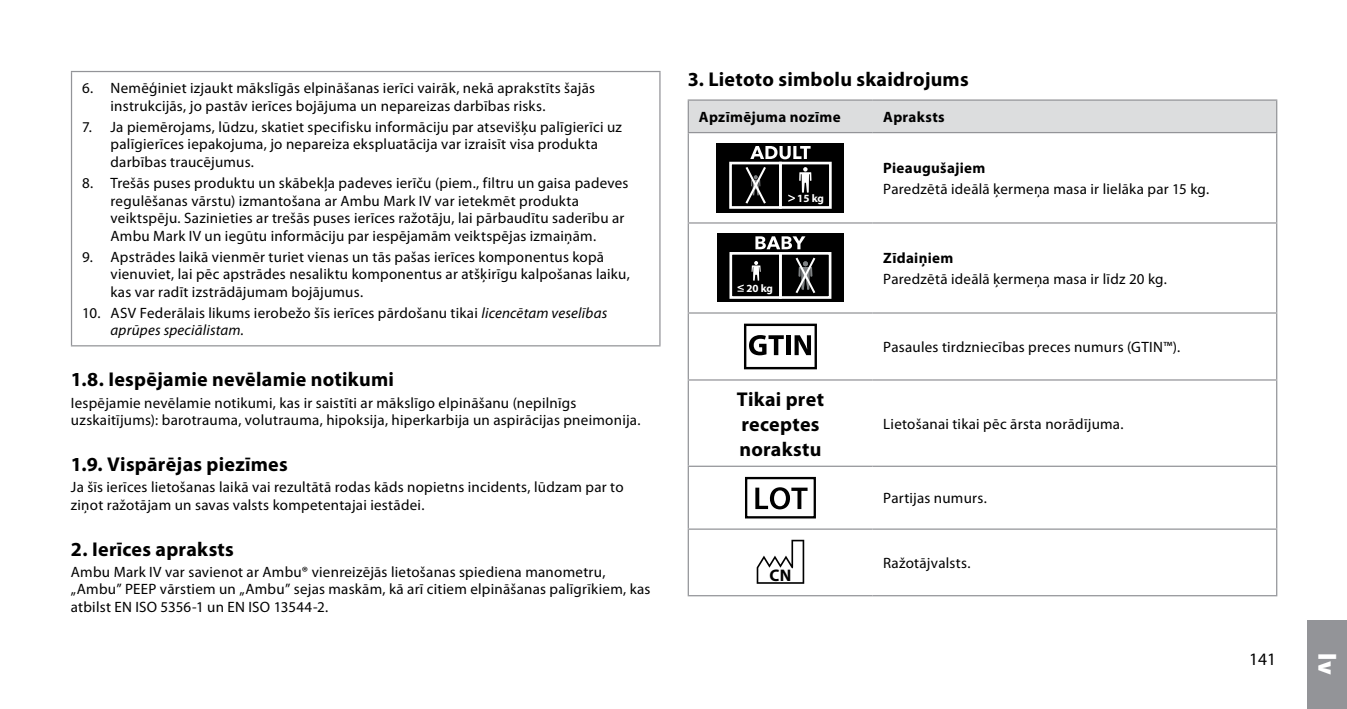
<style>
.page{position:relative;width:1347px;height:709px;background:#fff}
.page>*{position:absolute;margin:0;border:0;box-sizing:border-box;transform-origin:0 0}
.t1{font:900 25px "Myriad Pro";color:#fff}
.t2{font:700 20px/25px "Myriad Pro";letter-spacing:.015em;color:#000}
.t3{font:17.5px "Myriad Pro";color:#000}
.t4{font:700 16.75px "Myriad Pro";color:#000}
.t5{font:15px/17.5px "Myriad Pro";letter-spacing:.015em;color:#000}
.t6{font:700 15px "Myriad Pro";letter-spacing:.02em;color:#000}
.t7{font:700 11px "Myriad Pro";letter-spacing:-.005em;color:#fff}
.s1{font-style:italic}
</style>
<div class="page">
<div style="left:1307px;top:620px;width:39px;height:89px;background:#939498"></div>
<hr style="left:71px;top:71px;width:589px;height:1px;background:#939498">
<hr style="left:71px;top:72px;width:1px;height:273px;background:#939498">
<hr style="left:659px;top:72px;width:1px;height:273px;background:#939498">
<hr style="left:71px;top:345px;width:589px;height:1px;background:#939498">
<div style="left:689px;top:101px;width:587px;height:31px;background:#dcddde"></div>
<hr style="left:687px;top:133px;width:2px;height:89px;background:#939498">
<hr style="left:1276px;top:133px;width:1px;height:89px;background:#939498">
<hr style="left:687px;top:222px;width:185px;height:1px;background:#939498">
<hr style="left:687px;top:223px;width:2px;height:89px;background:#939498">
<hr style="left:872px;top:222px;width:405px;height:1px;background:#939498">
<hr style="left:1276px;top:223px;width:1px;height:89px;background:#939498">
<hr style="left:687px;top:312px;width:185px;height:1px;background:#939498">
<hr style="left:687px;top:313px;width:2px;height:66px;background:#939498">
<hr style="left:872px;top:312px;width:405px;height:1px;background:#939498">
<hr style="left:1276px;top:313px;width:1px;height:66px;background:#939498">
<hr style="left:687px;top:379px;width:185px;height:1px;background:#939498">
<hr style="left:687px;top:380px;width:2px;height:85px;background:#939498">
<hr style="left:872px;top:379px;width:405px;height:1px;background:#939498">
<hr style="left:1276px;top:380px;width:1px;height:85px;background:#939498">
<hr style="left:687px;top:465px;width:185px;height:2px;background:#939498">
<hr style="left:687px;top:467px;width:2px;height:61px;background:#939498">
<hr style="left:872px;top:465px;width:405px;height:2px;background:#939498">
<hr style="left:1276px;top:467px;width:1px;height:61px;background:#939498">
<hr style="left:687px;top:99px;width:185px;height:2px;background:#939498">
<hr style="left:687px;top:101px;width:2px;height:31px;background:#939498">
<hr style="left:872px;top:99px;width:405px;height:2px;background:#939498">
<hr style="left:1276px;top:101px;width:1px;height:31px;background:#939498">
<hr style="left:687px;top:132px;width:185px;height:1px;background:#939498">
<hr style="left:872px;top:132px;width:405px;height:1px;background:#939498">
<hr style="left:687px;top:528px;width:185px;height:2px;background:#939498">
<hr style="left:687px;top:530px;width:2px;height:65px;background:#939498">
<hr style="left:872px;top:528px;width:405px;height:2px;background:#939498">
<hr style="left:1276px;top:530px;width:1px;height:65px;background:#939498">
<hr style="left:687px;top:595px;width:185px;height:1px;background:#939498">
<hr style="left:872px;top:595px;width:405px;height:1px;background:#939498">
<div style="left:717px;top:143px;width:127px;height:69px;background:#000"></div>
<div style="left:729px;top:162px;width:52px;height:47px;border:3px solid #fff"></div>
<div style="left:779px;top:162px;width:52px;height:47px;border:3px solid #fff"></div>
<svg style="left:743px;top:146px;width:68px;height:60px"></svg>
<div style="left:717px;top:234px;width:126px;height:68px;background:#000"></div>
<div style="left:729px;top:252px;width:52px;height:47px;border:3px solid #fff"></div>
<div style="left:779px;top:252px;width:52px;height:47px;border:3px solid #fff"></div>
<svg style="left:793px;top:255px;width:24px;height:39px"></svg>
<svg style="left:755px;top:236px;width:50px;height:13px"></svg>
<svg style="left:751px;top:261px;width:9px;height:19px"></svg>
<svg style="left:737px;top:284px;width:6px;height:8px"></svg>
<svg style="left:744px;top:323px;width:73px;height:46px"></svg>
<div style="left:745px;top:477px;width:71px;height:41px;border:2px solid #000"></div>
<svg style="left:755px;top:487px;width:52px;height:22px"></svg>
<svg style="left:756px;top:540px;width:48px;height:44px"></svg>
<p class="t5" style="left:110px;top:79px;width:486px;text-indent:-28px">6. Nemēģiniet izjaukt mākslīgās elpināšanas ierīci vairāk, nekā aprakstīts šajās instrukcijās, jo pastāv ierīces bojājuma un nepareizas darbības risks.</p>
<p class="t5" style="left:111px;top:118px;width:513px;text-indent:-28px">7. Ja piemērojams, lūdzu, skatiet specifisku informāciju par atsevišķu palīgierīci uz palīgierīces iepakojuma, jo nepareiza ekspluatācija var izraisīt visa produkta darbības traucējumus.</p>
<p class="t5" style="left:110px;top:174px;width:519px;text-indent:-28px">8. Trešās puses produktu un skābekļa padeves ierīču (piem., filtru un gaisa padeves regulēšanas vārstu) izmantošana ar Ambu Mark IV var ietekmēt produkta veiktspēju. Sazinieties ar trešās puses ierīces ražotāju, lai pārbaudītu saderību ar Ambu Mark IV un iegūtu informāciju par iespējamām veiktspējas izmaiņām.</p>
<p class="t5" style="left:110px;top:248px;width:521px;text-indent:-28px">9. Apstrādes laikā vienmēr turiet vienas un tās pašas ierīces komponentus kopā vienuviet, lai pēc apstrādes nesaliktu komponentus ar atšķirīgu kalpošanas laiku, kas var radīt izstrādājumam bojājumus.</p>
<p class="t5" style="left:111px;top:304px;width:498px;text-indent:-28px">10. ASV Federālais likums ierobežo šīs ierīces pārdošanu tikai <span class="s1">licencētam veselības aprūpes speciālistam.</span></p>
<h2 class="t2" style="left:71px;top:366px;width:324px">1.8. Iespējamie nevēlamie notikumi</h2>
<p class="t5" style="left:71px;top:393px;width:571px">Iespējamie nevēlamie notikumi, kas ir saistīti ar mākslīgo elpināšanu (nepilnīgs uzskaitījums): barotrauma, volutrauma, hipoksija, hiperkarbija un aspirācijas pneimonija.</p>
<h2 class="t2" style="left:71px;top:451px;width:218px">1.9. Vispārējas piezīmes</h2>
<p class="t5" style="left:71px;top:478px;width:554px">Ja šīs ierīces lietošanas laikā vai rezultātā rodas kāds nopietns incidents, lūdzam par to ziņot ražotājam un savas valsts kompetentajai iestādei.</p>
<h2 class="t2" style="left:71px;top:536px;width:165px">2. Ierīces apraksts</h2>
<p class="t5" style="left:71px;top:563px;width:581px">Ambu Mark IV var savienot ar Ambu® vienreizējās lietošanas spiediena manometru, „Ambu” PEEP vārstiem un „Ambu” sejas maskām, kā arī citiem elpināšanas palīgrīkiem, kas atbilst EN ISO 5356-1 un EN ISO 13544-2.</p>
<h2 class="t2" style="left:687px;top:66px;width:282px">3. Lietoto simbolu skaidrojums</h2>
<p class="t6" style="left:699px;top:107px;width:143px">Apzīmējuma nozīme</p>
<p class="t6" style="left:883px;top:107px;width:63px">Apraksts</p>
<p class="t7" style="left:797px;top:191px;width:28px">15 kg</p>
<p class="t7" style="left:746px;top:281px;width:28px">20 kg</p>
<h2 class="t2" style="left:737px;top:386px;width:89px">Tikai pret receptes norakstu</h2>
<p class="t4" style="left:769px;top:564px;width:23px">CN</p>
<p class="t6" style="left:883px;top:158px;width:104px">Pieaugušajiem</p>
<p class="t5" style="left:883px;top:180px;width:327px">Paredzētā ideālā ķermeņa masa ir lielāka par 15 kg.</p>
<p class="t6" style="left:883px;top:248px;width:72px">Zīdaiņiem</p>
<p class="t5" style="left:883px;top:270px;width:285px">Paredzētā ideālā ķermeņa masa ir līdz 20 kg.</p>
<p class="t5" style="left:883px;top:338px;width:298px">Pasaules tirdzniecības preces numurs (GTIN™).</p>
<p class="t5" style="left:883px;top:415px;width:242px">Lietošanai tikai pēc ārsta norādījuma.</p>
<p class="t5" style="left:883px;top:489px;width:105px">Partijas numurs.</p>
<p class="t5" style="left:883px;top:554px;width:89px">Ražotājvalsts.</p>
<p class="t3" style="left:1249px;top:648px;width:28px">141</p>
<h1 class="t1" style="left:1343px;top:653px;width:23px;rotate:90deg">lv</h1>
</div>
